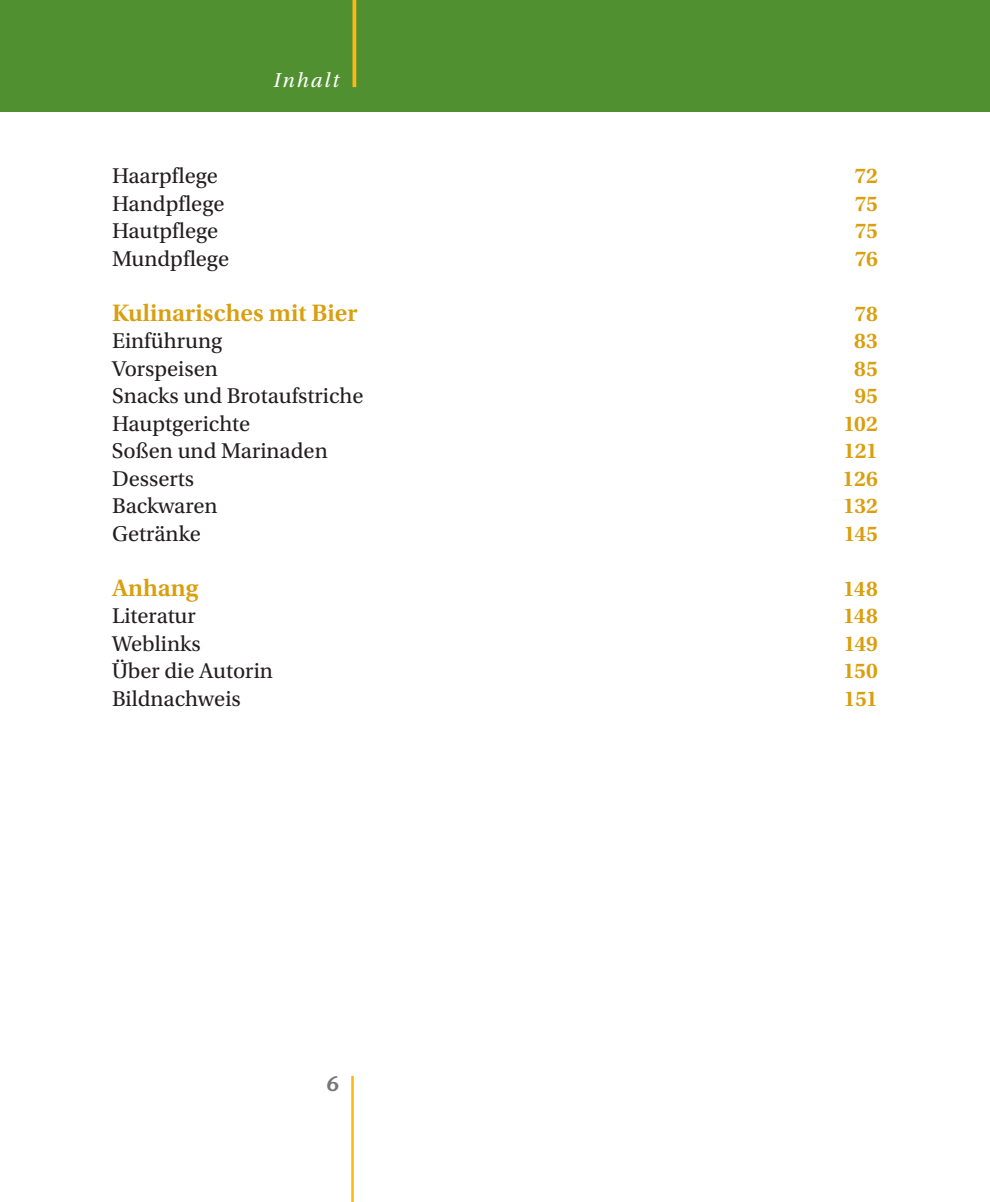
<style>
.page{position:relative;width:990px;height:1202px;background:#fff}
.page>*{position:absolute;margin:0;border:0;box-sizing:border-box;transform-origin:0 0}
.t1{font:600 25px "Utopia Std";color:#da9f0f}
.t2{font:22.5px "Utopia Std";color:#231f20}
.t3{font:600 22.5px "Utopia Std";letter-spacing:-.005em;color:#da9f0f}
.t4{font:italic 21.25px "Utopia Std";letter-spacing:.1em;color:#fff}
.t5{font:600 21.25px "Stone Sans Std";color:#757679}
</style>
<div class="page">
<div style="left:0;top:0;width:989px;height:112px;background:#509030"></div>
<svg style="left:352px;top:0;width:4px;height:87px"></svg>
<hr style="left:351px;top:1076px;width:2px;height:126px;background:#fcb814">
<p class="t4" style="left:273px;top:69px;width:67px">Inhalt</p>
<p class="t2" style="left:112px;top:164px;width:107px">Haarpflege</p>
<p class="t3" style="left:854px;top:163px;width:25px">72</p>
<p class="t2" style="left:112px;top:191px;width:114px">Handpflege</p>
<p class="t3" style="left:854px;top:191px;width:25px">75</p>
<p class="t2" style="left:112px;top:219px;width:108px">Hautpflege</p>
<p class="t3" style="left:854px;top:218px;width:25px">75</p>
<p class="t2" style="left:112px;top:246px;width:118px">Mundpflege</p>
<p class="t3" style="left:854px;top:246px;width:25px">76</p>
<p class="t1" style="left:112px;top:299px;width:247px">Kulinarisches mit Bier</p>
<p class="t3" style="left:854px;top:301px;width:25px">78</p>
<p class="t2" style="left:112px;top:329px;width:112px">Einführung</p>
<p class="t3" style="left:853px;top:328px;width:25px">83</p>
<p class="t2" style="left:112px;top:356px;width:107px">Vorspeisen</p>
<p class="t3" style="left:854px;top:356px;width:25px">85</p>
<p class="t2" style="left:112px;top:384px;width:253px">Snacks und Brotaufstriche</p>
<p class="t3" style="left:854px;top:383px;width:25px">95</p>
<p class="t2" style="left:112px;top:411px;width:140px">Hauptgerichte</p>
<p class="t3" style="left:843px;top:411px;width:36px">102</p>
<p class="t2" style="left:112px;top:439px;width:217px">Soßen und Marinaden</p>
<p class="t3" style="left:843px;top:438px;width:36px">121</p>
<p class="t2" style="left:112px;top:466px;width:84px">Desserts</p>
<p class="t3" style="left:842px;top:466px;width:37px">126</p>
<p class="t2" style="left:112px;top:494px;width:107px">Backwaren</p>
<p class="t3" style="left:843px;top:493px;width:36px">132</p>
<p class="t2" style="left:112px;top:521px;width:90px">Getränke</p>
<p class="t3" style="left:843px;top:521px;width:36px">145</p>
<p class="t1" style="left:112px;top:574px;width:88px">Anhang</p>
<p class="t3" style="left:843px;top:576px;width:36px">148</p>
<p class="t2" style="left:112px;top:604px;width:85px">Literatur</p>
<p class="t3" style="left:843px;top:603px;width:36px">148</p>
<p class="t2" style="left:112px;top:631px;width:90px">Weblinks</p>
<p class="t3" style="left:843px;top:631px;width:36px">149</p>
<p class="t2" style="left:112px;top:659px;width:162px">Über die Autorin</p>
<p class="t3" style="left:842px;top:658px;width:36px">150</p>
<p class="t2" style="left:112px;top:686px;width:130px">Bildnachweis</p>
<p class="t3" style="left:843px;top:686px;width:36px">151</p>
<p class="t5" style="left:326px;top:1071px;width:14px">6</p>
</div>
